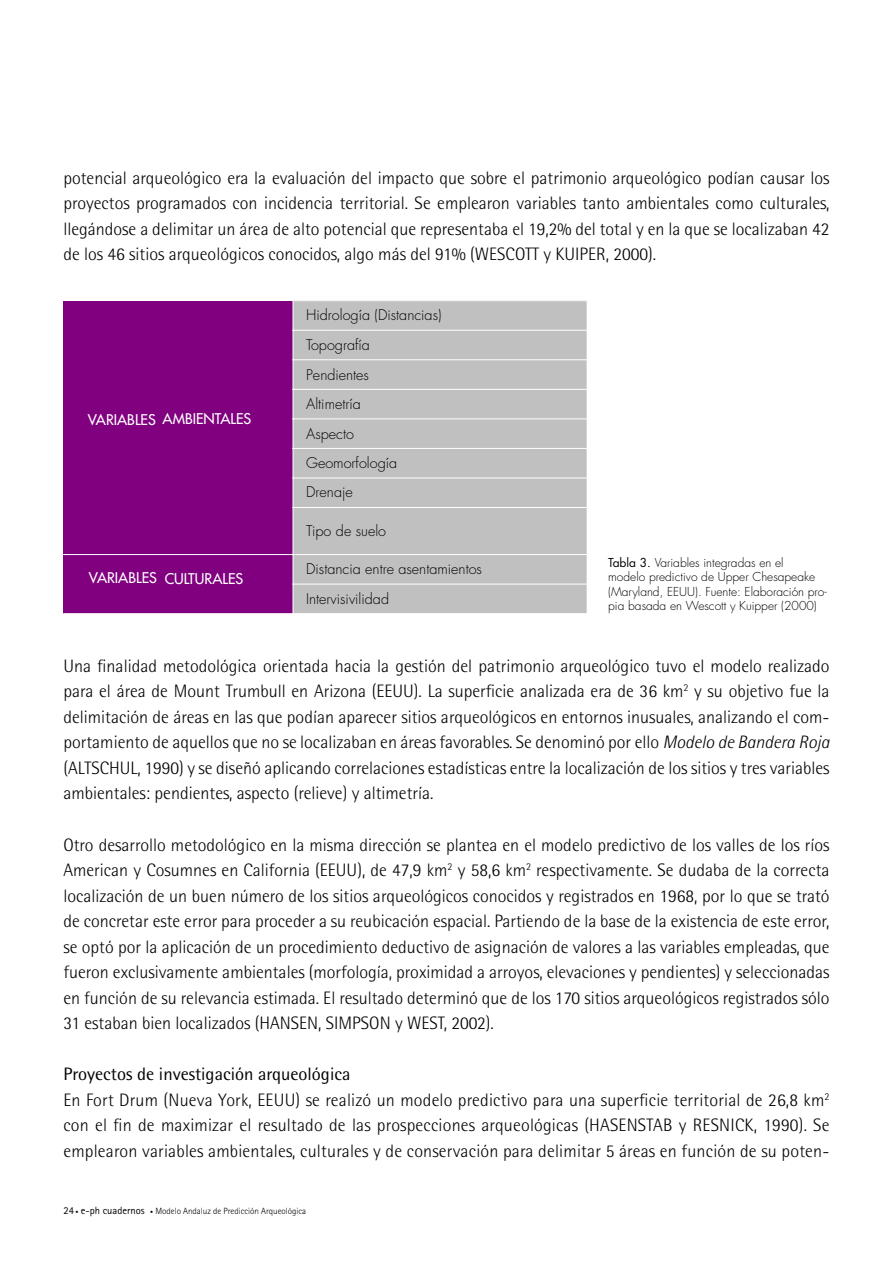
<style>
.page{position:relative;width:893px;height:1263px;background:#fff}
.page>*{position:absolute;margin:0;border:0;box-sizing:border-box;transform-origin:0 0}
.t1{font:300 18px/25.5px "Rotis Semi Sans";letter-spacing:.01em;color:#000;text-align:justify}
.t2{font:300 14.4px/29.7px "Futura";color:#000}
.t3{font:14.4px "Futura";color:#fff}
.t4{font:300 12px/14.4px "Futura";color:#000}
.t5{font:300 9px "Rotis Sans Serif";color:#000}
.s1{font-weight:400}
.s2{font-style:italic}
.s3{font-weight:400;font-size:10.5px}
.s4{font-weight:400;font-size:6px}
</style>
<div class="page">
<div style="left:64px;top:300px;width:229px;height:254px;background:#800080"></div>
<div style="left:293px;top:300px;width:295px;height:30px;background:#c0c0c0"></div>
<div style="left:293px;top:330px;width:295px;height:30px;background:#c0c0c0"></div>
<div style="left:293px;top:360px;width:295px;height:29px;background:#c0c0c0"></div>
<div style="left:293px;top:389px;width:295px;height:30px;background:#c0c0c0"></div>
<div style="left:293px;top:419px;width:295px;height:29px;background:#c0c0c0"></div>
<div style="left:293px;top:448px;width:295px;height:30px;background:#c0c0c0"></div>
<div style="left:293px;top:478px;width:295px;height:29px;background:#c0c0c0"></div>
<div style="left:293px;top:507px;width:296px;height:47px;background:#c0c0c0"></div>
<div style="left:64px;top:554px;width:229px;height:59px;background:#800080"></div>
<div style="left:293px;top:554px;width:296px;height:30px;background:#c0c0c0"></div>
<div style="left:293px;top:584px;width:296px;height:29px;background:#c0c0c0"></div>
<hr style="left:293px;top:300px;width:294px;height:1px;background:#fff">
<hr style="left:292px;top:300px;width:1px;height:30px;background:#fff">
<svg style="left:586px;top:300px;width:3px;height:313px"></svg>
<hr style="left:293px;top:330px;width:294px;height:1px;background:#fff">
<hr style="left:292px;top:330px;width:1px;height:30px;background:#fff">
<hr style="left:293px;top:359px;width:293px;height:1px;background:#fff">
<svg style="left:292px;top:360px;width:1px;height:29px"></svg>
<hr style="left:293px;top:389px;width:293px;height:1px;background:#fff">
<hr style="left:292px;top:389px;width:1px;height:30px;background:#fff">
<hr style="left:293px;top:418px;width:294px;height:1px;background:#fff">
<svg style="left:292px;top:419px;width:1px;height:29px"></svg>
<hr style="left:293px;top:448px;width:293px;height:1px;background:#fff">
<hr style="left:292px;top:448px;width:1px;height:30px;background:#fff">
<hr style="left:293px;top:477px;width:293px;height:1px;background:#fff">
<svg style="left:292px;top:478px;width:1px;height:29px"></svg>
<hr style="left:293px;top:507px;width:294px;height:1px;background:#fff">
<hr style="left:292px;top:507px;width:1px;height:47px;background:#fff">
<hr style="left:64px;top:554px;width:229px;height:1px;background:#fff">
<hr style="left:293px;top:554px;width:293px;height:1px;background:#fff">
<hr style="left:292px;top:554px;width:1px;height:30px;background:#fff">
<hr style="left:293px;top:583px;width:294px;height:1px;background:#fff">
<svg style="left:292px;top:584px;width:1px;height:29px"></svg>
<p class="t1" style="left:63px;top:165px;width:767px">potencial arqueológico era la evaluación del impacto que sobre el patrimonio arqueológico podían causar los proyectos programados con incidencia territorial. Se emplearon variables tanto ambientales como culturales, llegándose a delimitar un área de alto potencial que representaba el 19,2% del total y en la que se localizaban 42 de los 46 sitios arqueológicos conocidos, algo más del 91% (WESCOTT y KUIPER, 2000).</p>
<p class="t3" style="left:88px;top:409px;width:165px">VARIABLES AMBIENTALES</p>
<p class="t2" style="left:306px;top:300px;width:137px">Hidrología (Distancias)<br>Topografía<br>Pendientes<br>Altimetría<br>Aspecto</p>
<p class="t2" style="left:306px;top:447px;width:93px">Geomorfología<br>Drenaje</p>
<p class="t2" style="left:306px;top:516px;width:81px">Tipo de suelo</p>
<p class="t3" style="left:89px;top:569px;width:156px">VARIABLES CULTURALES</p>
<p class="t2" style="left:306px;top:554px;width:177px">Distancia entre asentamientos<br>Intervisivilidad</p>
<p class="t4" style="left:608px;top:555px;width:220px"><span class="s1">Tabla 3.</span> Variables integradas en el<br>modelo predictivo de Upper Chesapeake (Maryland, EEUU). Fuente: Elaboración pro&shy;pia basada en Wescott y Kuipper (2000)</p>
<p class="t1" style="left:63px;top:653px;width:767px">Una finalidad metodológica orientada hacia la gestión del patrimonio arqueológico tuvo el modelo realizado para el área de Mount Trumbull en Arizona (EEUU). La superficie analizada era de 36 km<sup>2</sup> y su objetivo fue la delimitación de áreas en las que podían aparecer sitios arqueológicos en entornos inusuales, analizando el com&shy;portamiento de aquellos que no se localizaban en áreas favorables. Se denominó por ello <span class="s2">Modelo de Bandera Roja </span>(ALTSCHUL, 1990) y se diseñó aplicando correlaciones estadísticas entre la localización de los sitios y tres variables ambientales: pendientes, aspecto (relieve) y altimetría.</p>
<p class="t1" style="left:63px;top:831px;width:767px">Otro desarrollo metodológico en la misma dirección se plantea en el modelo predictivo de los valles de los ríos American y Cosumnes en California (EEUU), de 47,9 km<sup>2</sup> y 58,6 km<sup>2</sup> respectivamente. Se dudaba de la correcta localización de un buen número de los sitios arqueológicos conocidos y registrados en 1968, por lo que se trató de concretar este error para proceder a su reubicación espacial. Partiendo de la base de la existencia de este error, se optó por la aplicación de un procedimiento deductivo de asignación de valores a las variables empleadas, que fueron exclusivamente ambientales (morfología, proximidad a arroyos, elevaciones y pendientes) y seleccionadas en función de su relevancia estimada. El resultado determinó que de los 170 sitios arqueológicos registrados sólo 31 estaban bien localizados (HANSEN, SIMPSON y WEST, 2002).</p>
<p class="t1" style="left:63px;top:1061px;width:767px;text-align:left"><span class="s1">Proyectos de investigación arqueológica<br></span>En Fort Drum (Nueva York, EEUU) se realizó un modelo predictivo para una superficie territorial de 26,8 km<sup>2 </sup>con el fin de maximizar el resultado de las prospecciones arqueológicas (HASENSTAB y RESNICK, 1990). Se emplearon variables ambientales, culturales y de conservación para delimitar 5 áreas en función de su poten-</p>
<p class="t5" style="left:63px;top:1205px;width:244px"><span class="s3">24</span> <span class="s4">•</span> <span class="s3">e-ph cuadernos</span> <span class="s4">•</span> Modelo Andaluz de Predicción Arqueológica</p>
</div>
